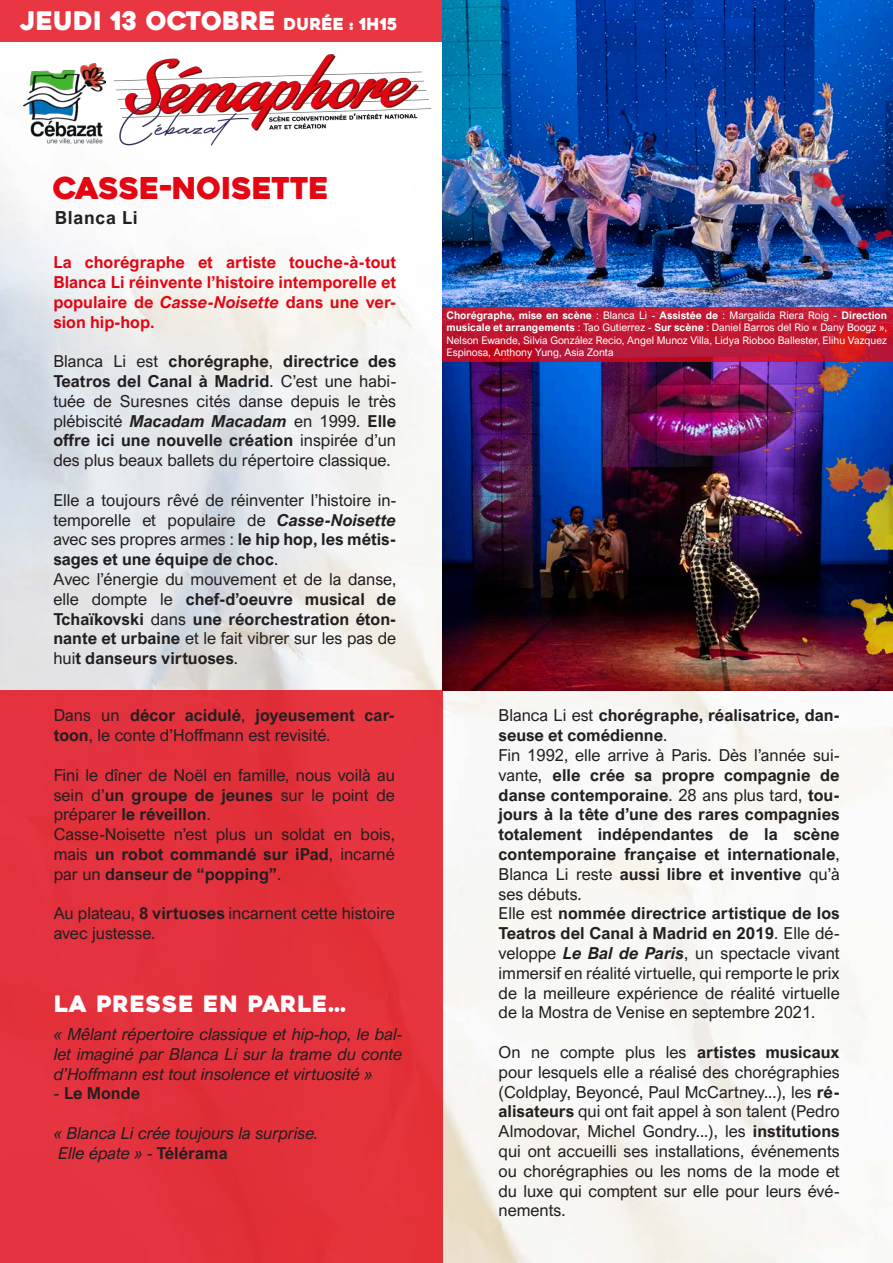
<style>
.page{position:relative;width:893px;height:1263px;background:#fff}
.page>*{position:absolute;margin:0;border:0;box-sizing:border-box;transform-origin:0 0}
.t1{font:30px "Heavitas";color:#e30613}
.t2{font:25.5px "Heavitas";color:#fff}
.t3{font:22.5px "Heavitas";letter-spacing:.04em;color:#fff}
.t4{font:700 18px "Arial Nova";letter-spacing:.04em;color:#231f20}
.t5{font:16.5px/19.8px "Arial Nova";color:#231f20;text-align:justify}
.t6{font:700 16.5px/19.8px "Arial Nova";color:#231f20;text-align:justify}
.t7{font:italic 16.5px/19.8px "Arial Nova";color:#231f20;text-align:justify}
.t8{font:700 16.5px/19.8px "Arial Nova";color:#e30613;text-align:justify}
.t9{font:10.5px/12.6px "Arial Nova";color:#fff;text-align:justify}
.s1{font-size:16.5px}
.s2{font-style:italic}
.s3{font-weight:700}
.s4{font-weight:700;font-style:italic}
.s5{font-weight:400}
.s6{font-weight:400;font-style:italic}
.s7{font-style:normal}
.s8{font-weight:700;font-style:normal}
</style>
<div class="page">
<img style="left:0;top:63px;width:893px;height:1200px">
<div style="left:0;top:0;width:442px;height:42px;background:#e83742"></div>
<img style="left:442px;top:0;width:451px;height:690px">
<img style="left:710px;top:29px;width:183px;height:648px">
<div style="left:0;top:690px;width:442px;height:573px;background:#e3323d"></div>
<img style="left:111px;top:54px;width:324px;height:101px">
<img style="left:24px;top:64px;width:81px;height:80px">
<svg style="left:442px;top:307px;width:451px;height:55px;background:#c01732"></svg>
<p class="t2" style="left:20px;top:5px;width:378px">JEUDI 13 OCTOBRE <span class="s1">DURÉE : 1H15</span></p>
<p class="t1" style="left:53px;top:170px;width:277px">CASSE-NOISETTE</p>
<p class="t4" style="left:55px;top:207px;width:85px">Blanca Li</p>
<p class="t8" style="left:53px;top:252px;width:344px">La chorégraphe et artiste touche-à-tout Blanca Li réinvente l’histoire intemporelle et populaire de <span class="s2">Casse-Noisette</span> dans une ver&shy;sion hip-hop.</p>
<p class="t5" style="left:53px;top:351px;width:344px">Blanca Li est <span class="s3">chorégraphe</span>, <span class="s3">directrice des Teatros del Canal à Madrid</span>. C’est une habi&shy;tuée de Suresnes cités danse depuis le très plébiscité <span class="s4">Macadam Macadam</span> en 1999. <span class="s3">Elle offre ici une nouvelle création</span> inspirée d’un des plus beaux ballets du répertoire classique.</p>
<p class="t5" style="left:53px;top:490px;width:344px">Elle a toujours rêvé de réinventer l’histoire in&shy;temporelle et populaire de <span class="s4">Casse-Noisette </span>avec ses propres armes : <span class="s3">le hip hop, les métis&shy;sages et une équipe de choc</span>.</p>
<p class="t6" style="left:53px;top:569px;width:344px"><span class="s5">Avec l’énergie du mouvement et de la danse, elle dompte le</span> chef-d’oeuvre musical de Tchaïkovski <span class="s5">dans</span> une réorchestration éton&shy;nante et urbaine <span class="s5">et le fait vibrer sur les pas de hui</span>t danseurs virtuoses<span class="s5">.</span></p>
<p class="t5" style="left:54px;top:706px;width:343px">Dans un <span class="s3">décor acidulé</span>, <span class="s3">joyeusement car&shy;toon</span>, le conte d’Hoffmann est revisité.</p>
<p class="t5" style="left:54px;top:765px;width:343px">Fini le dîner de Noël en famille, nous voilà au sein d’<span class="s3">un groupe de jeunes</span> sur le point de préparer <span class="s3">le réveillon</span>.</p>
<p class="t5" style="left:54px;top:824px;width:343px">Casse-Noisette n’est plus un soldat en bois, mais <span class="s3">un robot commandé sur iPad</span>, incarné par un <span class="s3">danseur de “popping”</span>.</p>
<p class="t5" style="left:54px;top:904px;width:343px">Au plateau, <span class="s3">8 virtuoses</span> incarnent cette histoire avec justesse.</p>
<p class="t3" style="left:54px;top:990px;width:293px">LA PRESSE EN PARLE...</p>
<p class="t7" style="left:54px;top:1024px;width:350px">« Mêlant répertoire classique et hip-hop, le bal&shy;let imaginé par Blanca Li sur la trame du conte d’Hoffmann est tout insolence et virtuosité »</p>
<p class="t6" style="left:54px;top:1083px;width:88px"><span class="s6">-</span> Le Monde</p>
<p class="t7" style="left:54px;top:1123px;width:266px">« Blanca Li crée toujours la surprise.</p>
<p class="t7" style="left:59px;top:1143px;width:171px">Elle épate » <span class="s7">-</span> <span class="s8">Télérama</span></p>
<p class="t9" style="left:446px;top:308px;width:442px"><span class="s3">Chorégraphe, mise en scène</span> : Blanca Li - <span class="s3">Assistée de</span> : Margalida Riera Roig - <span class="s3">Direction musicale et arrangements</span> : Tao Gutierrez - <span class="s3">Sur scène</span> : Daniel Barros del Rio « Dany Boogz », Nelson Ewande, Silvia González Recio, Angel Munoz Villa, Lidya Rioboo Ballester, Elihu Vazquez Espinosa, Anthony Yung, Asia Zonta</p>
<p class="t6" style="left:499px;top:705px;width:343px"><span class="s5">Blanca Li est</span> chorégraphe, réalisatrice, dan&shy;seuse et comédienne<span class="s5">.</span></p>
<p class="t6" style="left:499px;top:745px;width:343px"><span class="s5">Fin 1992, elle arrive à Paris. Dès l’année sui&shy;vante,</span> elle crée sa propre compagnie de danse contemporaine<span class="s5">. 28 ans plus tard,</span> tou&shy;jours à la tête d’une des rares compagnies totalement indépendantes de la scène contemporaine française et internationale<span class="s5">, Blanca Li reste</span> aussi libre et inventive <span class="s5">qu’à ses débuts.</span></p>
<p class="t5" style="left:499px;top:904px;width:343px">Elle est <span class="s3">nommée directrice artistique de los Teatros del Canal à Madrid en 2019</span>. Elle dé&shy;veloppe <span class="s4">Le Bal de Paris</span>, un spectacle vivant immersif en réalité virtuelle, qui remporte le prix de la meilleure expérience de réalité virtuelle de la Mostra de Venise en septembre 2021.</p>
<p class="t5" style="left:499px;top:1042px;width:343px">On ne compte plus les <span class="s3">artistes musicaux </span>pour lesquels elle a réalisé des chorégraphies (Coldplay, Beyoncé, Paul McCartney...), les <span class="s3">ré&shy;alisateurs</span> qui ont fait appel à son talent (Pedro Almodovar, Michel Gondry...), les <span class="s3">institutions </span>qui ont accueilli ses installations, événements ou chorégraphies ou les noms de la mode et du luxe qui comptent sur elle pour leurs évé&shy;nements.</p>
</div>
